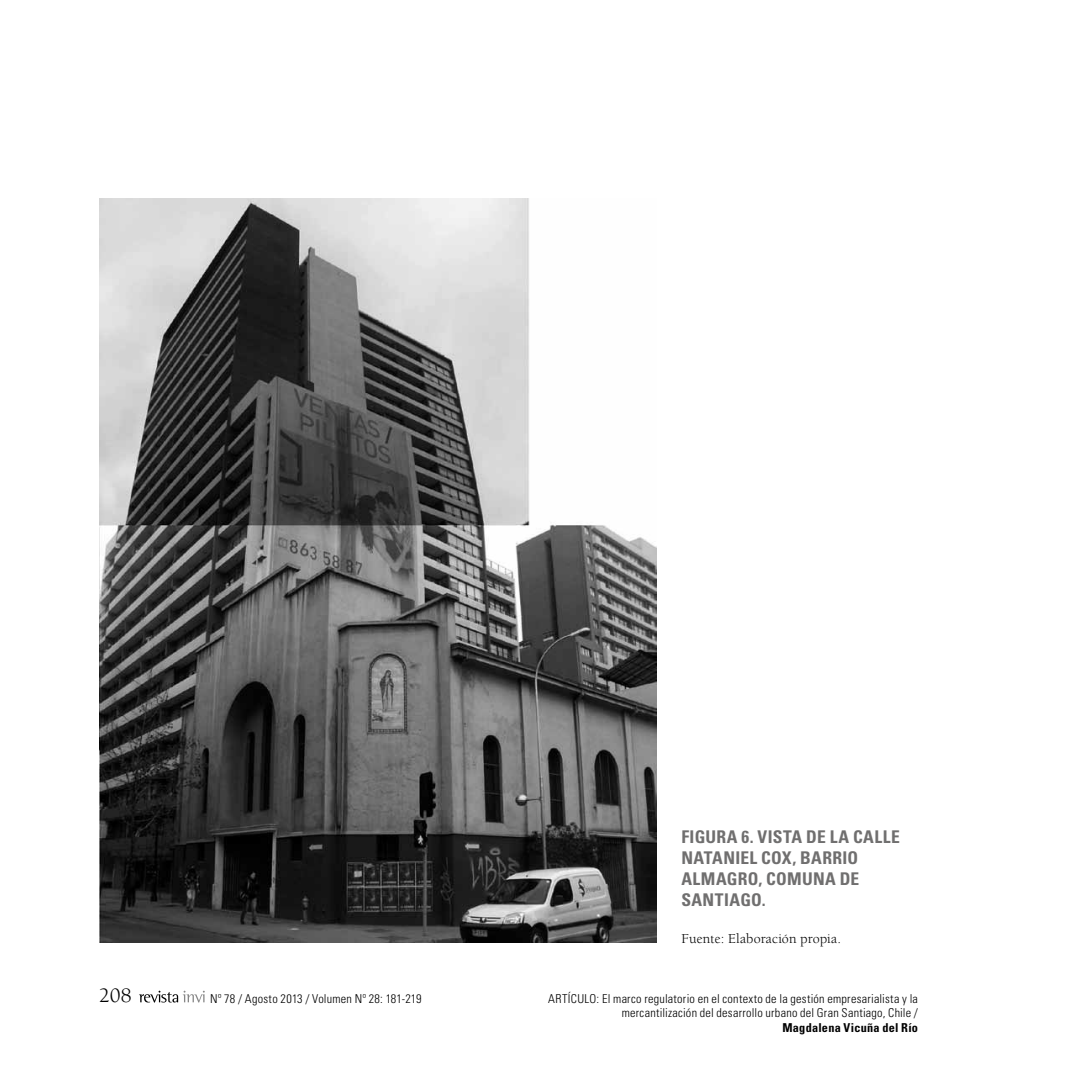
<style>
.page{position:relative;width:1067px;height:1067px;background:#fff}
.page>*{position:absolute;margin:0;border:0;box-sizing:border-box;transform-origin:0 0}
.t1{font:21px "Berkeley Std";color:#000}
.t2{font:700 condensed 17.5px/21px "Univers LT Std";letter-spacing:.015em;color:#706f6f}
.t3{font:14px "Berkeley Std";letter-spacing:.01em;color:#000}
.t4{font:300 condensed 12.25px/14.7px "Univers LT Std";letter-spacing:.02em;color:#000;text-align:right}
.t5{font:700 condensed 12.25px "Univers LT Std";letter-spacing:.02em;color:#000}
.s1{font-style:inherit}
</style>
<div class="page">
<svg style="left:139px;top:990px;width:66px;height:12px"></svg>
<img style="left:99px;top:198px;width:557px;height:745px">
<h2 class="t2" style="left:681px;top:826px;width:218px">FIGURA 6. VISTA DE LA CALLE<br>NATANIEL COX, BARRIO<br>ALMAGRO, COMUNA DE<br>SANTIAGO.</h2>
<p class="t3" style="left:681px;top:931px;width:161px">Fuente: Elaboración propia.</p>
<h1 class="t1" style="left:99px;top:983px;width:34px">208</h1>
<p class="t4" style="left:210px;top:990px;width:213px">Nº 78 / Agosto 2013 / Volumen Nº 28: 181-219</p>
<p class="t4" style="left:548px;top:990px;width:371px"><span class="s1">ARTÍCULO:</span> El marco regulatorio en el contexto de la gestión empresarialista y la mercantilización del desarrollo urbano del Gran Santiago, Chile /</p>
<p class="t5" style="left:782px;top:1020px;width:137px">MAGDALENA VICUÑA DEL RÍO</p>
</div>
